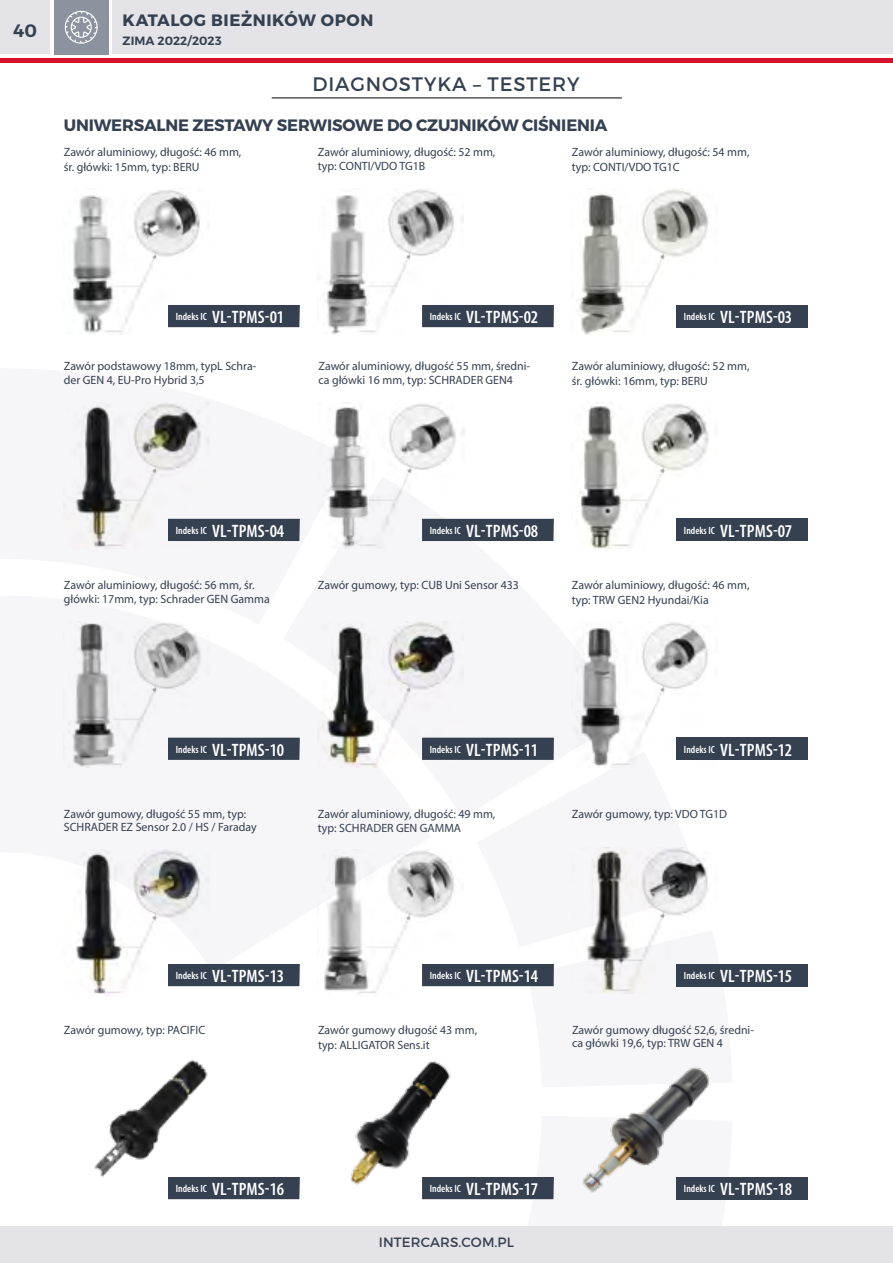
<style>
.page{position:relative;width:893px;height:1263px;background:#fff}
.page>*{position:absolute;margin:0;border:0;box-sizing:border-box;transform-origin:0 0}
.t1{font:19.5px "Montserrat";letter-spacing:.045em;color:#354050}
.t2{font:600 condensed 18px "Myriad Pro";letter-spacing:.01em;color:#fff}
.t3{font:600 18px "Montserrat";color:#354050}
.t4{font:700 16.5px "Montserrat";letter-spacing:-.01em;color:#354050}
.t5{font:700 16.5px "Montserrat";letter-spacing:.035em;color:#354050}
.t6{font:13.5px "Montserrat";letter-spacing:.01em;color:#354050}
.t7{font:12px/13.5px "Myriad Pro";color:#354050}
.t8{font:600 12px "Montserrat";color:#354050}
</style>
<div class="page">
<div style="left:113px;top:0;width:780px;height:54px;background:#e4e3e8"></div>
<div style="left:0;top:1226px;width:893px;height:37px;background:#e4e3e8"></div>
<div style="left:0;top:0;width:50px;height:54px;background:#e4e3e8"></div>
<div style="left:0;top:58px;width:893px;height:5px;background:#d5112b"></div>
<div style="left:54px;top:0;width:54px;height:54px;background:#8c929e"></div>
<svg style="left:65px;top:11px;width:33px;height:33px"></svg>
<img style="left:64px;top:402px;width:146px;height:146px">
<img style="left:318px;top:402px;width:147px;height:146px">
<img style="left:579px;top:402px;width:139px;height:146px">
<img style="left:64px;top:621px;width:146px;height:146px">
<img style="left:572px;top:622px;width:146px;height:145px">
<img style="left:318px;top:621px;width:146px;height:146px">
<img style="left:72px;top:190px;width:138px;height:144px">
<img style="left:577px;top:188px;width:141px;height:146px">
<img style="left:326px;top:188px;width:138px;height:146px">
<div style="left:168px;top:305px;width:132px;height:22px;background:#354050"></div>
<div style="left:168px;top:519px;width:132px;height:22px;background:#354050"></div>
<div style="left:168px;top:738px;width:132px;height:22px;background:#354050"></div>
<img style="left:94px;top:1060px;width:135px;height:140px">
<img style="left:350px;top:1061px;width:133px;height:139px">
<img style="left:581px;top:1066px;width:139px;height:134px">
<div style="left:168px;top:1177px;width:132px;height:22px;background:#354050"></div>
<div style="left:422px;top:1177px;width:132px;height:22px;background:#354050"></div>
<div style="left:676px;top:1177px;width:132px;height:22px;background:#354050"></div>
<img style="left:67px;top:849px;width:143px;height:146px">
<img style="left:318px;top:849px;width:146px;height:144px">
<img style="left:572px;top:847px;width:146px;height:146px">
<div style="left:168px;top:964px;width:132px;height:22px;background:#354050"></div>
<div style="left:422px;top:964px;width:132px;height:22px;background:#354050"></div>
<div style="left:676px;top:964px;width:132px;height:22px;background:#354050"></div>
<div style="left:422px;top:738px;width:132px;height:22px;background:#354050"></div>
<div style="left:676px;top:738px;width:132px;height:22px;background:#354050"></div>
<div style="left:422px;top:519px;width:132px;height:22px;background:#354050"></div>
<div style="left:676px;top:519px;width:132px;height:22px;background:#354050"></div>
<div style="left:422px;top:305px;width:132px;height:22px;background:#354050"></div>
<div style="left:676px;top:305px;width:132px;height:22px;background:#354050"></div>
<hr style="left:272px;top:98px;width:350px;height:1px;background:#000">
<h2 class="t3" style="left:13px;top:19px;width:25px">40</h2>
<h3 class="t5" style="left:122px;top:10px;width:252px">KATALOG BIEŻNIKÓW OPON</h3>
<p class="t8" style="left:122px;top:34px;width:101px">ZIMA 2022/2023</p>
<h1 class="t1" style="left:312px;top:72px;width:269px">DIAGNOSTYKA – TESTERY</h1>
<h3 class="t4" style="left:64px;top:115px;width:545px">UNIWERSALNE ZESTAWY SERWISOWE DO CZUJNIKÓW CIŚNIENIA</h3>
<p class="t7" style="left:64px;top:145px;width:179px;line-height:14.7px">Zawór aluminiowy, długość: 46 mm, śr. główki: 15mm, typ: BERU</p>
<p class="t7" style="left:572px;top:145px;width:179px;line-height:14.7px">Zawór aluminiowy, długość: 54 mm, typ: CONTI/VDO TG1C</p>
<p class="t7" style="left:318px;top:145px;width:179px">Zawór aluminiowy, długość: 52 mm, typ: CONTI/VDO TG1B</p>
<h2 class="t2" style="left:176px;top:306px;width:110px"><sup>Indeks</sup> <sup>IC</sup> VL-TPMS-01</h2>
<h2 class="t2" style="left:430px;top:306px;width:110px"><sup>Indeks</sup> <sup>IC</sup> VL-TPMS-02</h2>
<h2 class="t2" style="left:684px;top:306px;width:110px"><sup>Indeks</sup> <sup>IC</sup> VL-TPMS-03</h2>
<p class="t7" style="left:64px;top:359px;width:194px">Zawór podstawowy 18mm, typL Schra&shy;der GEN 4, EU-Pro Hybrid 3,5</p>
<p class="t7" style="left:318px;top:359px;width:213px">Zawór aluminiowy, długość 55 mm, średni&shy;ca główki 16 mm, typ: SCHRADER GEN4</p>
<p class="t7" style="left:572px;top:359px;width:179px;line-height:14.7px">Zawór aluminiowy, długość: 52 mm, śr. główki: 16mm, typ: BERU</p>
<h2 class="t2" style="left:176px;top:520px;width:110px"><sup>Indeks</sup> <sup>IC</sup> VL-TPMS-04</h2>
<h2 class="t2" style="left:430px;top:520px;width:110px"><sup>Indeks</sup> <sup>IC</sup> VL-TPMS-08</h2>
<h2 class="t2" style="left:684px;top:520px;width:110px"><sup>Indeks</sup> <sup>IC</sup> VL-TPMS-07</h2>
<p class="t7" style="left:64px;top:578px;width:207px">Zawór aluminiowy, długość: 56 mm, śr. główki: 17mm, typ: Schrader GEN Gamma</p>
<p class="t7" style="left:572px;top:578px;width:179px;line-height:14.7px">Zawór aluminiowy, długość: 46 mm, typ: TRW GEN2 Hyundai/Kia</p>
<p class="t7" style="left:318px;top:578px;width:203px">Zawór gumowy, typ: CUB Uni Sensor 433</p>
<h2 class="t2" style="left:176px;top:738px;width:110px"><sup>Indeks</sup> <sup>IC</sup> VL-TPMS-10</h2>
<h2 class="t2" style="left:430px;top:738px;width:110px"><sup>Indeks</sup> <sup>IC</sup> VL-TPMS-11</h2>
<h2 class="t2" style="left:684px;top:738px;width:110px"><sup>Indeks</sup> <sup>IC</sup> VL-TPMS-12</h2>
<p class="t7" style="left:64px;top:807px;width:194px">Zawór gumowy, długość 55 mm, typ:<br>SCHRADER EZ Sensor 2.0 / HS / Faraday</p>
<p class="t7" style="left:318px;top:806px;width:179px;line-height:14.7px">Zawór aluminiowy, długość: 49 mm, typ: SCHRADER GEN GAMMA</p>
<p class="t7" style="left:572px;top:807px;width:157px">Zawór gumowy, typ: VDO TG1D</p>
<h2 class="t2" style="left:176px;top:965px;width:110px"><sup>Indeks</sup> <sup>IC</sup> VL-TPMS-13</h2>
<h2 class="t2" style="left:430px;top:965px;width:110px"><sup>Indeks</sup> <sup>IC</sup> VL-TPMS-14</h2>
<h2 class="t2" style="left:684px;top:965px;width:110px"><sup>Indeks</sup> <sup>IC</sup> VL-TPMS-15</h2>
<p class="t7" style="left:64px;top:1023px;width:143px">Zawór gumowy, typ: PACIFIC</p>
<p class="t7" style="left:318px;top:1022px;width:161px;line-height:14.7px">Zawór gumowy długość 43 mm, typ: ALLIGATOR Sens.it</p>
<p class="t7" style="left:572px;top:1023px;width:183px">Zawór gumowy długość 52,6, średni&shy;ca główki 19,6, typ: TRW GEN 4</p>
<h2 class="t2" style="left:176px;top:1178px;width:110px"><sup>Indeks</sup> <sup>IC</sup> VL-TPMS-16</h2>
<h2 class="t2" style="left:430px;top:1178px;width:110px"><sup>Indeks</sup> <sup>IC</sup> VL-TPMS-17</h2>
<h2 class="t2" style="left:684px;top:1178px;width:110px"><sup>Indeks</sup> <sup>IC</sup> VL-TPMS-18</h2>
<p class="t6" style="left:379px;top:1234px;width:137px">INTERCARS.COM.PL</p>
</div>
